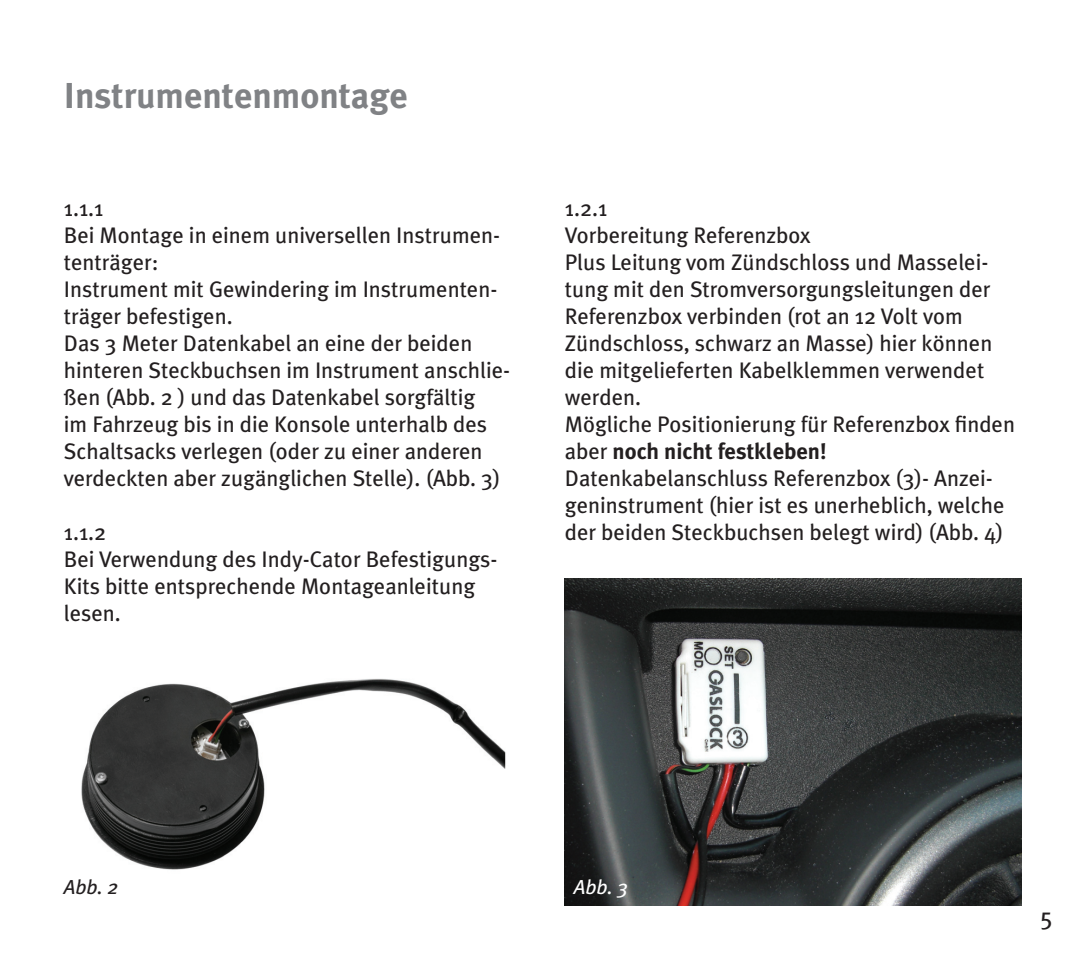
<style>
.page{position:relative;width:1085px;height:957px;background:#fff}
.page>*{position:absolute;margin:0;border:0;box-sizing:border-box;transform-origin:0 0}
.t1{font:700 36px "Meta Plus";color:#808285}
.t2{font:24.75px "Meta Plus";color:#231f20}
.t3{font:22.5px/27px "Meta Plus";color:#231f20}
.t4{font:italic 20.25px "Meta Plus";color:#231f20}
.t5{font:italic 20.25px "Meta Plus";color:#fff}
.s1{font-weight:700}
</style>
<div class="page">
<img style="left:564px;top:578px;width:456px;height:328px">
<img style="left:81px;top:679px;width:425px;height:191px">
<h1 class="t1" style="left:64px;top:75px;width:345px">Instrumentenmontage</h1>
<p class="t3" style="left:64px;top:194px;width:448px">1.1.1<br>Bei Montage in einem universellen Instrumen&shy;tenträger:<br>Instrument mit Gewindering im Instrumenten&shy;träger befestigen.<br>Das 3 Meter Datenkabel an eine der beiden hinteren Steckbuchsen im Instrument anschlie&shy;ßen (Abb. 2 ) und das Datenkabel sorgfältig<br>im Fahrzeug bis in die Konsole unterhalb des Schaltsacks verlegen (oder zu einer anderen verdeckten aber zugänglichen Stelle). (Abb. 3)</p>
<p class="t3" style="left:64px;top:518px;width:435px">1.1.2<br>Bei Verwendung des Indy-Cator Befestigungs-<br>Kits bitte entsprechende Montageanleitung lesen.</p>
<p class="t3" style="left:564px;top:194px;width:451px">1.2.1<br>Vorbereitung Referenzbox<br>Plus Leitung vom Zündschloss und Masselei&shy;tung mit den Stromversorgungsleitungen der Referenzbox verbinden (rot an 12 Volt vom Zündschloss, schwarz an Masse) hier können die mitgelieferten Kabelklemmen verwendet werden.<br>Mögliche Positionierung für Referenzbox finden aber <span class="s1">noch nicht festkleben!<br></span>Datenkabelanschluss Referenzbox (3)- Anzei&shy;geninstrument (hier ist es unerheblich, welche der beiden Steckbuchsen belegt wird) (Abb. 4)</p>
<p class="t4" style="left:64px;top:875px;width:56px">Abb. 2</p>
<p class="t5" style="left:573px;top:875px;width:56px">Abb. 3</p>
<p class="t2" style="left:1039px;top:902px;width:14px">5</p>
</div>
